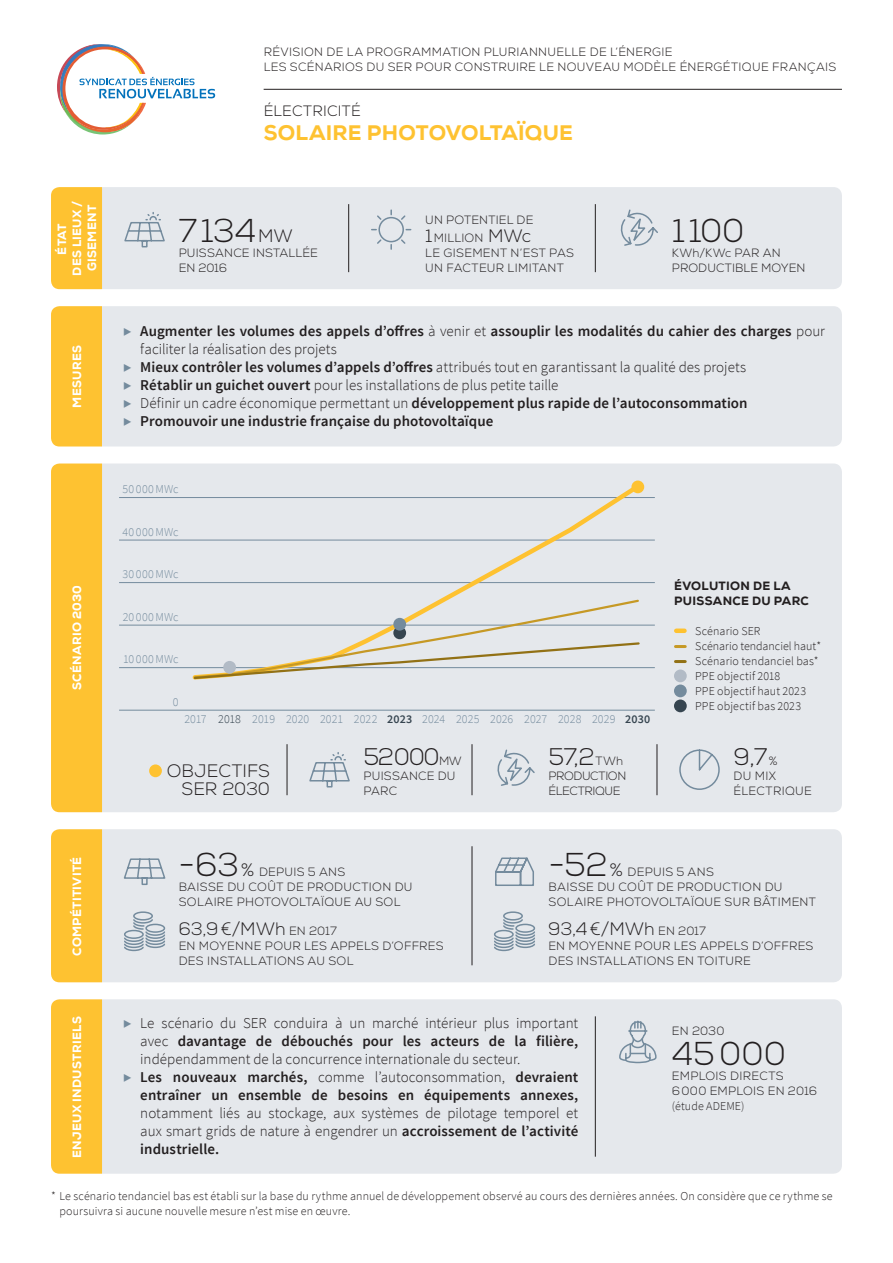
<style>
.page{position:relative;width:893px;height:1263px;background:#fff}
.page>*{position:absolute;margin:0;border:0;box-sizing:border-box;transform-origin:0 0}
.t1{font:300 33px "Nexa";color:#231f20}
.t2{font:300 24px "Nexa";letter-spacing:-.055em;color:#231f20}
.t3{font:800 21px "Nexa";letter-spacing:.005em;color:#fec231}
.t4{font:300 18px/18px "Nexa";color:#231f20;text-align:right}
.t5{font:300 15px/18px "Source Sans Pro";color:#231f20;text-align:justify}
.t6{font:600 15px "Source Sans Pro";letter-spacing:.005em;color:#231f20}
.t7{font:300 15px "Nexa";letter-spacing:.02em;color:#231f20}
.t8{font:300 12px/15px "Nexa";letter-spacing:.025em;color:#231f20}
.t9{font:300 12px/15px "Source Sans Pro";letter-spacing:.01em;color:#231f20}
.t10{font:800 12px/15px "Nexa";letter-spacing:.025em;color:#fff;text-align:center}
.t11{font:300 12px "Source Sans Pro";letter-spacing:.01em;color:#748b9d}
.t12{font:300 12px "Source Sans Pro";letter-spacing:.035em;color:#748b9d}
.t13{font:300 12px/15px "Nexa";letter-spacing:.005em;color:#231f20}
.t14{font:800 12px/15px "Nexa";letter-spacing:.025em;color:#231f20}
.t15{font:300 12px/15px "Nexa";letter-spacing:-.03em;color:#231f20}
.s1{font-size:18px}
.s2{font-weight:300;color:#748b9d}
.s3{font-weight:300}
.s4{color:#748b9d}
.s5{font-weight:600}
.s6{color:#364550}
.s7{font-weight:600;color:#364550}
.s8{font-size:12px}
.s9{font-size:33px}
</style>
<div class="page">
<svg style="left:57px;top:44px;width:158px;height:91px"></svg>
<hr style="left:264px;top:89px;width:578px;height:1px;background:#231f20">
<div style="left:102px;top:999px;width:740px;height:175px;background:#e5e8ec"></div>
<div style="left:51px;top:999px;width:51px;height:175px;background:#fec231"></div>
<svg style="left:618px;top:1020px;width:39px;height:44px;background:#ccd3da"></svg>
<hr style="left:595px;top:1016px;width:1px;height:141px;background:#231f20">
<div style="left:102px;top:187px;width:740px;height:102px;background:#e5e8ec"></div>
<div style="left:102px;top:463px;width:740px;height:349px;background:#e5e8ec"></div>
<div style="left:102px;top:829px;width:740px;height:153px;background:#e5e8ec"></div>
<div style="left:149px;top:764px;width:13px;height:13px;background:#fec231;border-radius:50%"></div>
<div style="left:51px;top:187px;width:51px;height:102px;background:#fec231"></div>
<div style="left:51px;top:306px;width:51px;height:140px;background:#fec231"></div>
<div style="left:51px;top:829px;width:51px;height:153px;background:#fec231"></div>
<div style="left:51px;top:463px;width:51px;height:349px;background:#fec231"></div>
<div style="left:102px;top:306px;width:740px;height:140px;background:#e5e8ec"></div>
<div style="left:676px;top:628px;width:8px;height:5px;background:#fec231"></div>
<svg style="left:675px;top:645px;width:10px;height:3px"></svg>
<svg style="left:675px;top:660px;width:10px;height:3px"></svg>
<div style="left:674px;top:669px;width:13px;height:13px;background:#b2bbc6;border-radius:50%"></div>
<div style="left:674px;top:684px;width:13px;height:13px;background:#748b9d;border-radius:50%"></div>
<div style="left:674px;top:699px;width:13px;height:13px;background:#364550;border-radius:50%"></div>
<hr style="left:348px;top:204px;width:1px;height:68px;background:#231f20">
<hr style="left:472px;top:744px;width:1px;height:51px;background:#231f20">
<hr style="left:287px;top:744px;width:1px;height:51px;background:#231f20">
<hr style="left:472px;top:846px;width:1px;height:119px;background:#231f20">
<hr style="left:595px;top:204px;width:1px;height:68px;background:#231f20">
<hr style="left:657px;top:744px;width:1px;height:51px;background:#231f20">
<svg style="left:370px;top:209px;width:42px;height:42px;background:#d9dee3"></svg>
<svg style="left:620px;top:208px;width:39px;height:39px;background:#d0d7dd"></svg>
<svg style="left:497px;top:748px;width:39px;height:39px;background:#d0d7dd"></svg>
<svg style="left:123px;top:911px;width:43px;height:41px;background:#c2cbd3"></svg>
<svg style="left:493px;top:911px;width:43px;height:41px;background:#c2cbd3"></svg>
<svg style="left:122px;top:857px;width:45px;height:29px"></svg>
<svg style="left:493px;top:856px;width:42px;height:31px"></svg>
<svg style="left:308px;top:751px;width:43px;height:37px;background:#cfd5dc"></svg>
<svg style="left:123px;top:211px;width:43px;height:37px;background:#cfd6dc"></svg>
<svg style="left:678px;top:749px;width:42px;height:42px;background:#d5dbe1"></svg>
<hr style="left:119px;top:625px;width:536px;height:1px;background:#748b9d">
<hr style="left:119px;top:710px;width:536px;height:1px;background:#748b9d">
<hr style="left:119px;top:540px;width:536px;height:1px;background:#748b9d">
<hr style="left:119px;top:582px;width:536px;height:1px;background:#748b9d">
<hr style="left:119px;top:497px;width:536px;height:1px;background:#748b9d">
<hr style="left:119px;top:667px;width:536px;height:1px;background:#748b9d">
<div style="left:190px;top:480px;width:455px;height:202px;background:#e5e8ec"></div>
<svg style="left:192px;top:598px;width:449px;height:82px;background:#dfdfdb"></svg>
<div style="left:223px;top:661px;width:13px;height:13px;background:#b2bbc6;border-radius:50%"></div>
<div style="left:393px;top:626px;width:13px;height:13px;background:#364550;border-radius:50%"></div>
<div style="left:393px;top:618px;width:13px;height:13px;background:#748b9d;border-radius:50%"></div>
<div style="left:631px;top:480px;width:13px;height:13px;background:#fec231;border-radius:50%"></div>
<p class="t10" style="left:54px;top:276px;width:77px;rotate:-90deg">ÉTAT<br>DES LIEUX /<br>GISEMENT</p>
<p class="t10" style="left:69px;top:408px;width:64px;rotate:-90deg">MESURES</p>
<p class="t10" style="left:69px;top:690px;width:106px;rotate:-90deg">SCÉNARIO 2030</p>
<p class="t10" style="left:69px;top:956px;width:101px;rotate:-90deg">COMPÉTITIVITÉ</p>
<p class="t8" style="left:264px;top:44px;width:574px">RÉVISION DE LA PROGRAMMATION PLURIANNUELLE DE L’ÉNERGIE<br>LES SCÉNARIOS DU SER POUR CONSTRUIRE LE NOUVEAU MODÈLE ÉNERGÉTIQUE FRANÇAIS</p>
<p class="t7" style="left:264px;top:102px;width:99px">ÉLECTRICITÉ</p>
<h3 class="t3" style="left:264px;top:120px;width:311px">SOLAIRE PHOTOVOLTAÏQUE</h3>
<h1 class="t1" style="left:179px;top:211px;width:116px">7134<span class="s1">MW</span></h1>
<p class="t8" style="left:179px;top:246px;width:141px">PUISSANCE INSTALLÉE<br>EN 2016</p>
<p class="t8" style="left:425px;top:211px;width:110px;line-height:18px">UN POTENTIEL DE<br><span class="s1">1</span>MILLION <span class="s1">MWc</span></p>
<p class="t8" style="left:425px;top:246px;width:150px">LE GISEMENT N’EST PAS<br>UN FACTEUR LIMITANT</p>
<h1 class="t1" style="left:672px;top:211px;width:74px">1100</h1>
<p class="t13" style="left:672px;top:246px;width:135px">KWh/KWc PAR AN<br>PRODUCTIBLE MOYEN</p>
<p class="t6" style="left:123px;top:321px;width:703px"><span class="s2">▶</span> Augmenter les volumes des appels d’offres <span class="s3">à venir et</span> assouplir les modalités du cahier des charges <span class="s3">pour</span></p>
<p class="t5" style="left:140px;top:340px;width:198px">faciliter la réalisation des projets</p>
<p class="t5" style="left:123px;top:358px;width:624px"><span class="s4">▶</span> <span class="s5">Mieux contrôler les volumes d’appels d’offres</span> attribués tout en garantissant la qualité des projets</p>
<p class="t5" style="left:123px;top:376px;width:437px"><span class="s4">▶</span> <span class="s5">Rétablir un guichet ouvert</span> pour les installations de plus petite taille</p>
<p class="t6" style="left:123px;top:393px;width:626px"><span class="s2">▶</span> <span class="s3">Définir un cadre économique permettant un</span> développement plus rapide de l’autoconsommation</p>
<p class="t6" style="left:123px;top:411px;width:372px"><span class="s2">▶</span> Promouvoir une industrie française du photovoltaïque</p>
<p class="t12" style="left:123px;top:482px;width:57px">50000MWc</p>
<p class="t12" style="left:123px;top:524px;width:58px">40000MWc</p>
<p class="t12" style="left:123px;top:567px;width:57px">30000MWc</p>
<p class="t12" style="left:123px;top:610px;width:57px">20000MWc</p>
<p class="t12" style="left:123px;top:652px;width:57px">10000MWc</p>
<p class="t11" style="left:173px;top:695px;width:7px">0</p>
<p class="t11" style="left:184px;top:712px;width:24px">2017</p>
<p class="t11" style="left:218px;top:712px;width:434px"><span class="s6">2018</span> 2019 2020 2021 2022 <span class="s7">2023</span> 2024 2025 2026 2027 2028 2029 <span class="s7">2030</span></p>
<h3 class="t4" style="left:167px;top:762px;width:105px">OBJECTIFS<br>SER 2030</h3>
<h2 class="t2" style="left:364px;top:743px;width:100px">52000<span class="s8">MW</span></h2>
<p class="t8" style="left:364px;top:769px;width:93px">PUISSANCE DU<br>PARC</p>
<h2 class="t2" style="left:549px;top:743px;width:76px">57,2<span class="s8">TWh</span></h2>
<p class="t15" style="left:549px;top:769px;width:79px">PRODUCTION<br>ÉLECTRIQUE</p>
<p class="t14" style="left:674px;top:578px;width:136px">ÉVOLUTION DE LA<br>PUISSANCE DU PARC</p>
<p class="t9" style="left:695px;top:624px;width:127px">Scénario SER<br>Scénario tendanciel haut*<br>Scénario tendanciel bas*<br>PPE objectif 2018<br>PPE objectif haut 2023<br>PPE objectif bas 2023</p>
<h2 class="t2" style="left:733px;top:743px;width:45px">9,7<span class="s8">%</span></h2>
<p class="t8" style="left:734px;top:769px;width:80px">DU MIX<br>ÉLECTRIQUE</p>
<p class="t8" style="left:179px;top:864px;width:235px"><span class="s9">-63</span><span class="s1">%</span> DEPUIS 5 ANS<br>BAISSE DU COÛT DE PRODUCTION DU<br>SOLAIRE PHOTOVOLTAÏQUE AU SOL</p>
<p class="t8" style="left:549px;top:864px;width:269px"><span class="s9">-52</span><span class="s1">%</span> DEPUIS 5 ANS<br>BAISSE DU COÛT DE PRODUCTION DU<br>SOLAIRE PHOTOVOLTAÏQUE SUR BÂTIMENT</p>
<h3 class="t4" style="left:179px;top:920px;width:160px">63,9€/MWh <span class="s8">EN 2017</span></h3>
<p class="t8" style="left:179px;top:939px;width:267px">EN MOYENNE POUR LES APPELS D’OFFRES<br>DES INSTALLATIONS AU SOL</p>
<h3 class="t4" style="left:548px;top:920px;width:159px">93,4€/MWh <span class="s8">EN 2017</span></h3>
<p class="t8" style="left:548px;top:939px;width:267px">EN MOYENNE POUR LES APPELS D’OFFRES<br>DES INSTALLATIONS EN TOITURE</p>
<p class="t10" style="left:69px;top:1158px;width:143px;rotate:-90deg">ENJEUX INDUSTRIELS</p>
<p class="t8" style="left:672px;top:1023px;width:54px">EN 2030</p>
<p class="t5" style="left:123px;top:1014px;width:456px"><span class="s4">▶</span> Le scénario du SER conduira à un marché intérieur plus important</p>
<p class="t6" style="left:140px;top:1031px;width:439px"><span class="s3">avec</span> davantage de débouchés pour les acteurs de la filière,</p>
<p class="t5" style="left:140px;top:1050px;width:382px">indépendamment de la concurrence internationale du secteur.</p>
<p class="t6" style="left:123px;top:1067px;width:456px"><span class="s2">▶</span> Les nouveaux marchés, <span class="s3">comme l’autoconsommation,</span> devraient</p>
<p class="t6" style="left:140px;top:1085px;width:439px">entraîner un ensemble de besoins en équipements annexes,</p>
<p class="t5" style="left:140px;top:1104px;width:439px">notamment liés au stockage, aux systèmes de pilotage temporel et aux smart grids de nature à engendrer un <span class="s5">accroissement de l’activité industrielle.</span></p>
<h1 class="t1" style="left:672px;top:1034px;width:115px">45000</h1>
<p class="t8" style="left:672px;top:1068px;width:147px">EMPLOIS DIRECTS<br>6000 EMPLOIS EN 2016</p>
<p class="t9" style="left:672px;top:1098px;width:74px">(étude ADEME)</p>
<p class="t9" style="left:60px;top:1188px;width:775px;text-indent:-9px">* Le scénario tendanciel bas est établi sur la base du rythme annuel de développement observé au cours des dernières années. On considère que ce rythme se poursuivra si aucune nouvelle mesure n’est mise en œuvre.</p>
</div>
